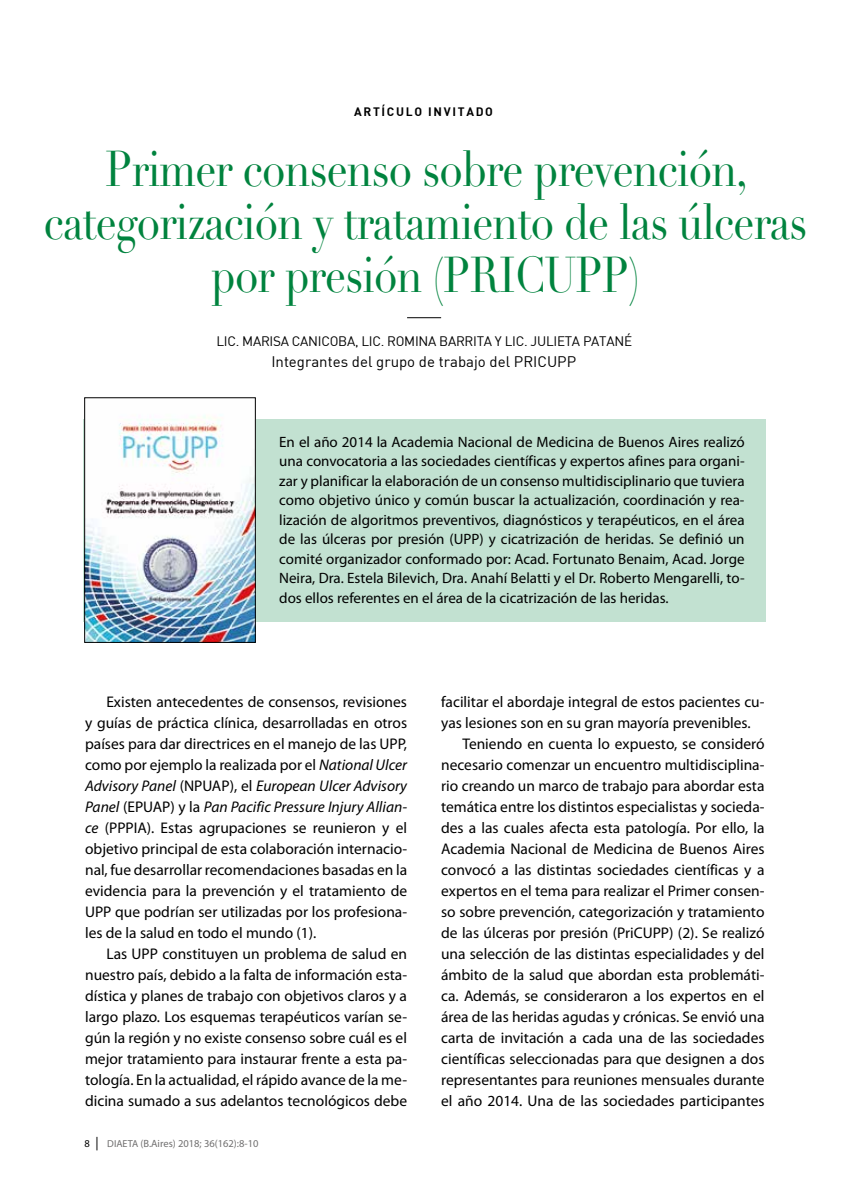
<style>
.page{position:relative;width:851px;height:1191px;background:#fff}
.page>*{position:absolute;margin:0;border:0;box-sizing:border-box;transform-origin:0 0}
.t1{font:49.5px/52.5px "Didot LT Std";letter-spacing:-.02em;color:#00833e;text-align:center;scale:.85 1}
.t2{font:15.45px/21px "Myriad Pro";color:#000;text-align:justify}
.t3{font:15px/19.5px "Myriad Pro";color:#000;text-align:justify}
.t4{font:15px "DIN";color:#000}
.t5{font:13.5px "DIN";letter-spacing:-.02em;color:#000}
.t6{font:700 12px "DIN";letter-spacing:.14em;color:#000}
.t7{font:10.5px "Myriad Pro";color:#706f6f}
.s1{font-style:italic}
.s2{color:#000}
.s3{font-size:13.5px;color:#000}
.s4{font-size:10.2px}
</style>
<div class="page">
<div style="left:83px;top:419px;width:682px;height:202px;background:#c2e1d1"></div>
<hr style="left:407px;top:317px;width:34px;height:1px;background:#000">
<img style="left:86px;top:415px;width:167px;height:225px">
<p class="t6" style="left:354px;top:104px;width:140px">ARTÍCULO INVITADO</p>
<h1 class="t1" style="left:44px;top:144px;width:899px">Primer consenso sobre prevención, categorización y tratamiento de las úlceras por presión (PRICUPP)</h1>
<p class="t5" style="left:216px;top:332px;width:417px">LIC. MARISA CANICOBA, LIC. ROMINA BARRITA Y LIC. JULIETA PATANÉ</p>
<p class="t4" style="left:271px;top:352px;width:306px">Integrantes del grupo de trabajo del PRICUPP</p>
<p class="t3" style="left:279px;top:432px;width:467px">En el año 2014 la Academia Nacional de Medicina de Buenos Aires realizó una convocatoria a las sociedades científicas y expertos afines para organi&shy;zar y planificar la elaboración de un consenso multidisciplinario que tuviera como objetivo único y común buscar la actualización, coordinación y rea&shy;lización de algoritmos preventivos, diagnósticos y terapéuticos, en el área de las úlceras por presión (UPP) y cicatrización de heridas. Se definió un comité organizador conformado por: Acad. Fortunato Benaim, Acad. Jorge Neira, Dra. Estela Bilevich, Dra. Anahí Belatti y el Dr. Roberto Mengarelli, to&shy;dos ellos referentes en el área de la cicatrización de las heridas.</p>
<p class="t2" style="left:85px;top:691px;width:323px;text-indent:21px">Existen antecedentes de consensos, revisiones y guías de práctica clínica, desarrolladas en otros países para dar directrices en el manejo de las UPP, como por ejemplo la realizada por el <span class="s1">National Ulcer Advisory Panel</span> (NPUAP), el <span class="s1">European Ulcer Advisory Panel</span> (EPUAP) y la <span class="s1">Pan Pacific Pressure Injury Allian&shy;ce</span> (PPPIA). Estas agrupaciones se reunieron y el objetivo principal de esta colaboración internacio&shy;nal, fue desarrollar recomendaciones basadas en la evidencia para la prevención y el tratamiento de UPP que podrían ser utilizadas por los profesiona&shy;les de la salud en todo el mundo (1).</p>
<p class="t2" style="left:85px;top:943px;width:323px;text-indent:21px">Las UPP constituyen un problema de salud en nuestro país, debido a la falta de información esta&shy;dística y planes de trabajo con objetivos claros y a largo plazo. Los esquemas terapéuticos varían se&shy;gún la región y no existe consenso sobre cuál es el mejor tratamiento para instaurar frente a esta pa&shy;tología. En la actualidad, el rápido avance de la me&shy;dicina sumado a sus adelantos tecnológicos debe</p>
<p class="t7" style="left:84px;top:1137px;width:176px"><span class="s2">8</span> <span class="s3">|</span> <span class="s4">DIAETA</span> (B.Aires) 2018; 36(162):8-10</p>
<p class="t2" style="left:441px;top:691px;width:325px">facilitar el abordaje integral de estos pacientes cu-</p>
<p class="t2" style="left:441px;top:712px;width:311px">yas lesiones son en su gran mayoría prevenibles.</p>
<p class="t2" style="left:462px;top:733px;width:303px">Teniendo en cuenta lo expuesto, se consideró</p>
<p class="t2" style="left:441px;top:754px;width:325px">necesario comenzar un encuentro multidisciplina-</p>
<p class="t2" style="left:441px;top:775px;width:325px">rio creando un marco de trabajo para abordar esta</p>
<p class="t2" style="left:441px;top:796px;width:325px">temática entre los distintos especialistas y socieda-</p>
<p class="t2" style="left:441px;top:817px;width:325px">des a las cuales afecta esta patología. Por ello, la</p>
<p class="t2" style="left:441px;top:838px;width:325px">Academia Nacional de Medicina de Buenos Aires</p>
<p class="t2" style="left:441px;top:859px;width:325px">convocó a las distintas sociedades científicas y a</p>
<p class="t2" style="left:441px;top:880px;width:325px">expertos en el tema para realizar el Primer consen-</p>
<p class="t2" style="left:441px;top:901px;width:325px">so sobre prevención, categorización y tratamiento</p>
<p class="t2" style="left:441px;top:922px;width:325px">de las úlceras por presión (PriCUPP) (2). Se realizó</p>
<p class="t2" style="left:441px;top:943px;width:325px">una selección de las distintas especialidades y del</p>
<p class="t2" style="left:441px;top:964px;width:325px">ámbito de la salud que abordan esta problemáti-</p>
<p class="t2" style="left:441px;top:985px;width:325px">ca. Además, se consideraron a los expertos en el</p>
<p class="t2" style="left:441px;top:1006px;width:325px">área de las heridas agudas y crónicas. Se envió una</p>
<p class="t2" style="left:441px;top:1027px;width:325px">carta de invitación a cada una de las sociedades</p>
<p class="t2" style="left:441px;top:1048px;width:325px">científicas seleccionadas para que designen a dos</p>
<p class="t2" style="left:441px;top:1069px;width:325px">representantes para reuniones mensuales durante</p>
<p class="t2" style="left:441px;top:1090px;width:325px">el año 2014. Una de las sociedades participantes</p>
</div>
